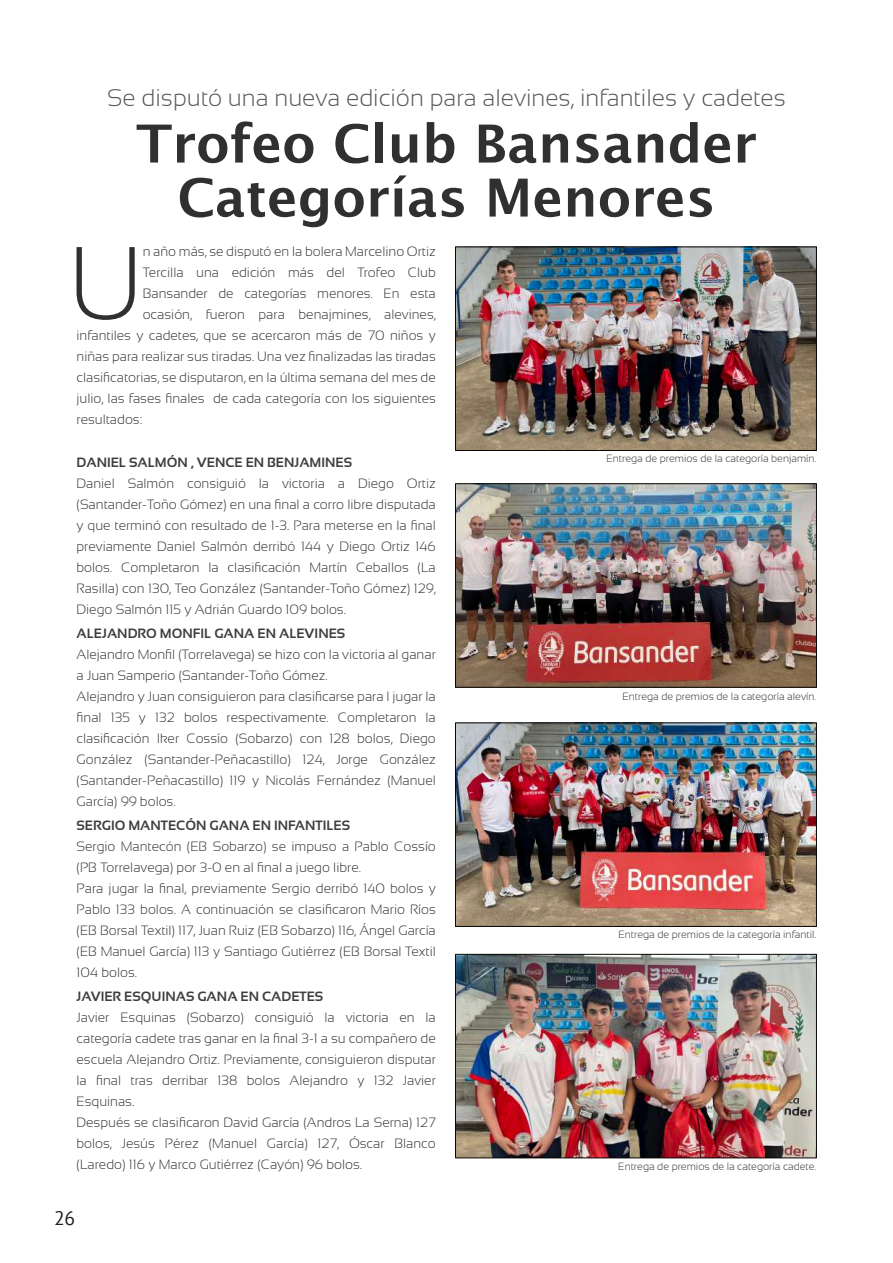
<style>
.page{position:relative;width:893px;height:1263px;background:#fff}
.page>*{position:absolute;margin:0;border:0;box-sizing:border-box;transform-origin:0 0}
.t1{font:300 103.5px "Sansation";color:#312f30}
.t2{font:700 52.5px/54px "Lucida Grande";color:#312f30;text-align:center}
.t3{font:300 24px "Sansation";color:#57585a}
.t4{font:19.5px "PT Sans";color:#231f20}
.t5{font:300 13.5px/21px "Sansation";color:#312f30}
.t6{font:700 13.5px "Sansation";color:#3e3e3f}
.t7{font:300 10.5px "Sansation";color:#312f30}
</style>
<div class="page">
<img style="left:457px;top:249px;width:358px;height:200px">
<div style="left:455px;top:247px;width:362px;height:204px;border:1px solid #080704"></div>
<img style="left:457px;top:485px;width:358px;height:200px">
<div style="left:455px;top:483px;width:362px;height:204px;border:1px solid #080704"></div>
<img style="left:457px;top:725px;width:358px;height:200px">
<div style="left:455px;top:723px;width:362px;height:204px;border:1px solid #080704"></div>
<img style="left:457px;top:956px;width:358px;height:200px">
<div style="left:455px;top:954px;width:362px;height:204px;border:1px solid #080704"></div>
<h3 class="t3" style="left:107px;top:89px;width:680px">Se disputó una nueva edición para alevines, infantiles y cadetes</h3>
<h2 class="t2" style="left:136px;top:120px;width:622px">Trofeo Club Bansander<br>Categorías Menores</h2>
<h1 class="t1" style="left:68px;top:244px;width:76px">U</h1>
<p class="t5" style="left:143px;top:242px;width:295px">n año más, se disputó en la bolera Marcelino Ortiz</p>
<p class="t5" style="left:143px;top:263px;width:295px">Tercilla una edición más del Trofeo Club</p>
<p class="t5" style="left:143px;top:284px;width:295px">Bansander de categorías menores. En esta</p>
<p class="t5" style="left:143px;top:305px;width:295px">ocasión, fueron para benajmines, alevines,</p>
<p class="t5" style="left:77px;top:326px;width:361px">infantiles y cadetes, que se acercaron más de 70 niños y</p>
<p class="t5" style="left:77px;top:347px;width:361px">niñas para realizar sus tiradas. Una vez finalizadas las tiradas</p>
<p class="t5" style="left:77px;top:368px;width:361px">clasificatorias, se disputaron, en la última semana del mes de</p>
<p class="t5" style="left:77px;top:389px;width:361px">julio, las fases finales de cada categoría con los siguientes</p>
<p class="t5" style="left:77px;top:410px;width:67px">resultados:</p>
<p class="t6" style="left:77px;top:457px;width:277px">DANIEL SALMÓN , VENCE EN BENJAMINES</p>
<p class="t5" style="left:77px;top:474px;width:361px;text-align:justify">Daniel Salmón consiguió la victoria a Diego Ortiz (Santander-Toño Gómez) en una final a corro libre disputada y que terminó con resultado de 1-3. Para meterse en la final previamente Daniel Salmón derribó 144 y Diego Ortiz 146 bolos. Completaron la clasificación Martín Ceballos (La Rasilla) con 130, Teo González (Santander-Toño Gómez) 129, Diego Salmón 115 y Adrián Guardo 109 bolos.</p>
<p class="t6" style="left:77px;top:628px;width:270px">ALEJANDRO MONFIL GANA EN ALEVINES</p>
<p class="t5" style="left:77px;top:645px;width:361px">Alejandro Monfil (Torrelavega) se hizo con la victoria al ganar a Juan Samperio (Santander-Toño Gómez.<br>Alejandro y Juan consiguieron para clasificarse para l jugar la final 135 y 132 bolos respectivamente. Completaron la clasificación Iker Cossío (Sobarzo) con 128 bolos, Diego González (Santander-Peñacastillo) 124, Jorge González (Santander-Peñacastillo) 119 y Nicolás Fernández (Manuel García) 99 bolos.</p>
<p class="t6" style="left:77px;top:820px;width:275px">SERGIO MANTECÓN GANA EN INFANTILES</p>
<p class="t5" style="left:77px;top:837px;width:361px">Sergio Mantecón (EB Sobarzo) se impuso a Pablo Cossío (PB Torrelavega) por 3-0 en al final a juego libre.<br>Para jugar la final, previamente Sergio derribó 140 bolos y Pablo 133 bolos. A continuación se clasificaron Mario Ríos (EB Borsal Textil) 117, Juan Ruiz (EB Sobarzo) 116, Ángel García (EB Manuel García) 113 y Santiago Gutiérrez (EB Borsal Textil 104 bolos.</p>
<p class="t6" style="left:77px;top:991px;width:248px">JAVIER ESQUINAS GANA EN CADETES</p>
<p class="t5" style="left:77px;top:1008px;width:361px">Javier Esquinas (Sobarzo) consiguió la victoria en la categoría cadete tras ganar en la final 3-1 a su compañero de escuela Alejandro Ortiz. Previamente, consiguieron disputar la final tras derribar 138 bolos Alejandro y 132 Javier Esquinas.<br>Después se clasificaron David García (Andros La Serna) 127 bolos, Jesús Pérez (Manuel García) 127, Óscar Blanco (Laredo) 116 y Marco Gutiérrez (Cayón) 96 bolos.</p>
<h3 class="t4" style="left:54px;top:1211px;width:23px">26</h3>
<p class="t7" style="left:606px;top:454px;width:211px">Entrega de premios de la categoría benjamín.</p>
<p class="t7" style="left:622px;top:692px;width:195px">Entrega de premios de la categoría alevín.</p>
<p class="t7" style="left:618px;top:930px;width:199px">Entrega de premios de la categoría infantil.</p>
<p class="t7" style="left:618px;top:1162px;width:200px">Entrega de premios de la categoría cadete.</p>
</div>
